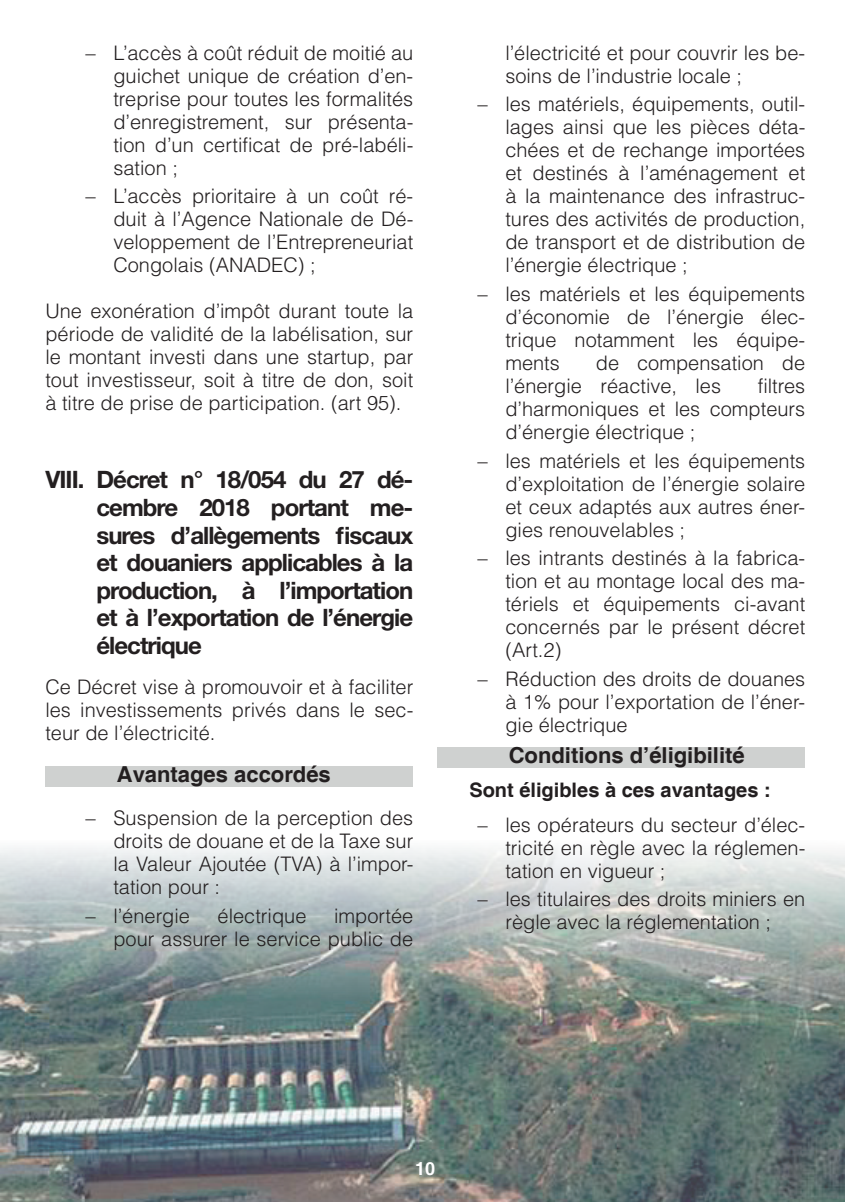
<style>
.page{position:relative;width:845px;height:1202px;background:#fff}
.page>*{position:absolute;margin:0;border:0;box-sizing:border-box;transform-origin:0 0}
.t1{font:700 24px/27.6px "Helvetica Neue LT Std";letter-spacing:-.04em;color:#231f20;text-align:justify}
.t2{font:700 22px "Helvetica";color:#231f20}
.t3{font:300 20px/23px "Helvetica";color:#231f20;text-align:justify}
.t4{font:700 18px "Helvetica";color:#fff}
.s1{font-weight:700}
</style>
<div class="page">
<img style="left:0;top:848px;width:845px;height:354px">
<div style="left:45px;top:766px;width:368px;height:21px;background:#cfd1d0"></div>
<div style="left:437px;top:747px;width:368px;height:21px;background:#cfd1d0"></div>
<p class="t3" style="left:113px;top:41px;width:301px;text-indent:-28px">− L’accès à coût réduit de moitié au guichet unique de création d’en&shy;treprise pour toutes les formalités d’enregistrement, sur présenta&shy;tion d’un certificat de pré-labéli&shy;sation ;</p>
<p class="t3" style="left:113px;top:184px;width:301px;text-indent:-28px">− L’accès prioritaire à un coût ré&shy;duit à l’Agence Nationale de Dé&shy;veloppement de l’Entrepreneuriat Congolais (ANADEC) ;</p>
<p class="t3" style="left:45px;top:299px;width:369px">Une exonération d’impôt durant toute la période de validité de la labélisation, sur le montant investi dans une startup, par tout investisseur, soit à titre de don, soit à titre de prise de participation. (art 95).</p>
<p class="t1" style="left:96px;top:465px;width:318px;text-indent:-51px">VIII. Décret n° 18/054 du 27 dé&shy;cembre 2018 portant me&shy;sures d’allègements fiscaux et douaniers applicables à la production, à l’importation et à l’exportation de l’énergie électrique</p>
<p class="t3" style="left:45px;top:675px;width:369px">Ce Décret vise à promouvoir et à faciliter les investissements privés dans le sec&shy;teur de l’électricité.</p>
<p class="t2" style="left:117px;top:761px;width:215px">Avantages accordés</p>
<p class="t3" style="left:113px;top:806px;width:301px;text-indent:-28px">− Suspension de la perception des droits de douane et de la Taxe sur la Valeur Ajoutée (TVA) à l’impor&shy;tation pour :</p>
<p class="t3" style="left:85px;top:904px;width:107px">− l’énergie</p>
<p class="t3" style="left:218px;top:904px;width:90px">électrique</p>
<p class="t3" style="left:113px;top:904px;width:301px;text-align:right">importée<br>pour assurer le service public de</p>
<p class="t3" style="left:505px;top:41px;width:301px">l’électricité et pour couvrir les be&shy;soins de l’industrie locale ;</p>
<p class="t3" style="left:505px;top:92px;width:301px;text-indent:-28px">− les matériels, équipements, outil&shy;lages ainsi que les pièces déta&shy;chées et de rechange importées et destinés à l’aménagement et à la maintenance des infrastruc&shy;tures des activités de production, de transport et de distribution de l’énergie électrique ;</p>
<p class="t3" style="left:505px;top:282px;width:301px;text-indent:-28px">− les matériels et les équipements d’économie de l’énergie élec&shy;trique notamment les équipe&shy;ments</p>
<p class="t3" style="left:505px;top:351px;width:301px;text-indent:90px">de compensation de l’énergie réactive, les</p>
<p class="t3" style="left:505px;top:374px;width:301px;text-indent:252px">filtres d’harmoniques et les compteurs d’énergie électrique ;</p>
<p class="t3" style="left:505px;top:449px;width:301px;text-indent:-28px">− les matériels et les équipements d’exploitation de l’énergie solaire et ceux adaptés aux autres éner&shy;gies renouvelables ;</p>
<p class="t3" style="left:505px;top:546px;width:301px;text-indent:-28px">− les intrants destinés à la fabrica&shy;tion et au montage local des ma&shy;tériels et équipements ci-avant concernés par le présent décret (Art.2)</p>
<p class="t3" style="left:505px;top:667px;width:301px;text-indent:-28px">− Réduction des droits de douanes à 1% pour l’exportation de l’éner&shy;gie électrique</p>
<p class="t2" style="left:509px;top:742px;width:237px">Conditions d’éligibilité</p>
<p class="t3" style="left:477px;top:772px;width:330px;line-height:34.4px;text-indent:-8px"><span class="s1">Sont éligibles à ces avantages :<br></span>− les opérateurs du secteur d’élec-</p>
<p class="t3" style="left:505px;top:836px;width:301px">tricité en règle avec la réglemen&shy;tation en vigueur ;</p>
<p class="t3" style="left:477px;top:887px;width:330px;text-align:center">− les titulaires des droits miniers en règle avec la réglementation ;</p>
<p class="t4" style="left:415px;top:1158px;width:22px">10</p>
</div>
